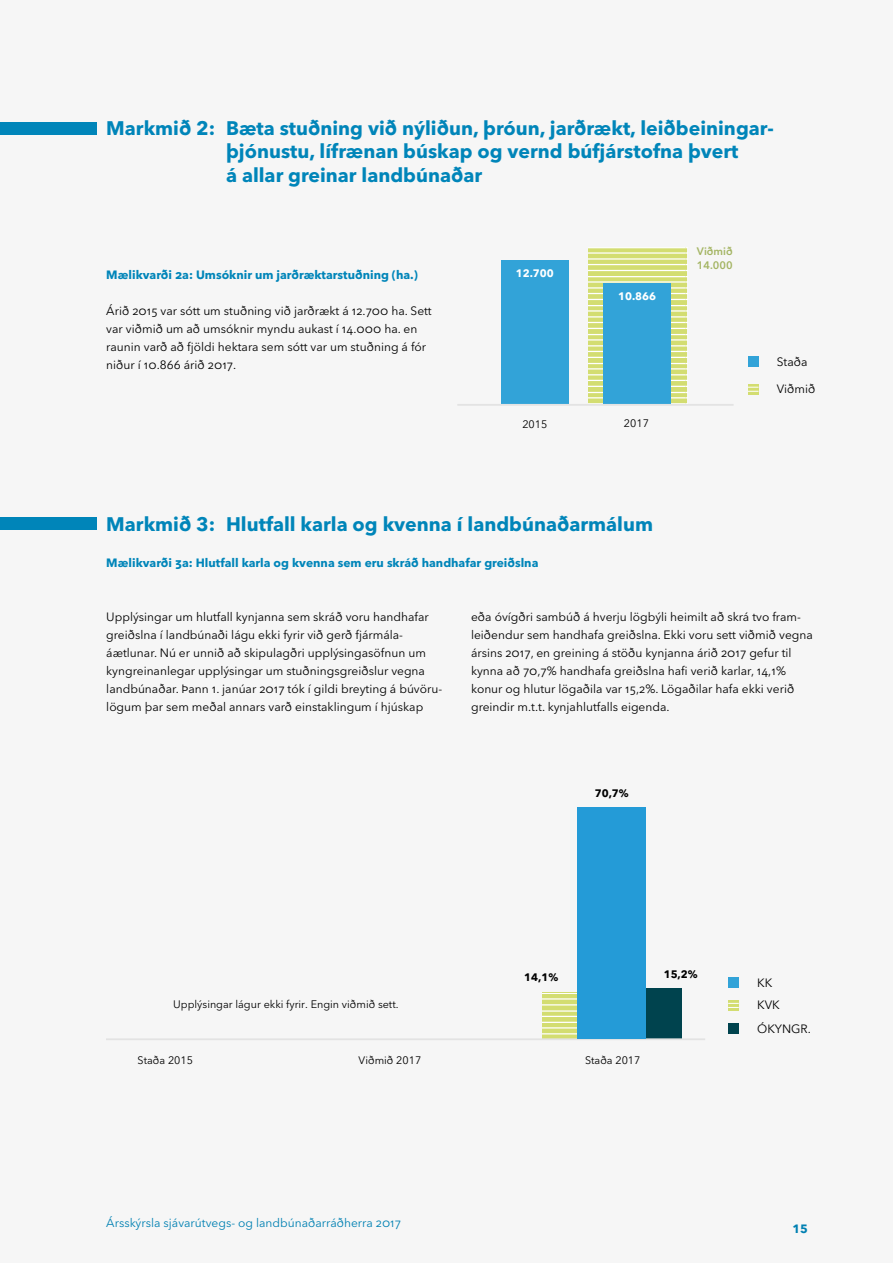
<style>
.page{position:relative;width:893px;height:1263px;background:#f6f6f6}
.page>*{position:absolute;margin:0;border:0;box-sizing:border-box;transform-origin:0 0}
.t1{font:700 19.5px/23.4px "Avenir Next LT Pro";color:#0085b9}
.t2{font:12px/18px "Avenir Next LT Pro";color:#000}
.t3{font:700 12px "Avenir Next LT Pro";color:#0085b9}
.t4{font:12px "Avenir Next LT Pro";color:#0085b9}
.t5{font:10.8px "Avenir Next LT Pro";color:#000}
.t6{font:700 10.8px "Avenir Next LT Pro";color:#000}
.t7{font:600 10.8px/13.6px "Avenir Next LT Pro";color:#a3b462}
.t8{font:700 10.8px "Avenir Next LT Pro";color:#fff}
</style>
<div class="page">
<svg style="left:588px;top:247px;width:99px;height:157px;fill:#d3dd71"></svg>
<div style="left:501px;top:261px;width:68px;height:143px;background:#32a3d8"></div>
<div style="left:603px;top:283px;width:68px;height:121px;background:#32a3d8"></div>
<hr style="left:457px;top:404px;width:277px;height:2px;background:#e3e3e3">
<div style="left:748px;top:356px;width:10px;height:11px;background:#32a3d8"></div>
<svg style="left:748px;top:384px;width:10px;height:10px"></svg>
<svg style="left:748px;top:387px;width:10px;height:5px"></svg>
<div style="left:0;top:518px;width:96px;height:12px;background:#0085b9"></div>
<div style="left:0;top:122px;width:96px;height:13px;background:#0085b9"></div>
<div style="left:613px;top:988px;width:69px;height:50px;background:#00434e"></div>
<svg style="left:543px;top:994px;width:34px;height:44px"></svg>
<hr style="left:106px;top:1038px;width:599px;height:2px;background:#e3e3e3">
<div style="left:577px;top:807px;width:69px;height:231px;background:#249bd7"></div>
<div style="left:728px;top:977px;width:11px;height:10px;background:#32a3d8"></div>
<svg style="left:728px;top:1000px;width:11px;height:11px"></svg>
<svg style="left:728px;top:1003px;width:11px;height:5px"></svg>
<div style="left:728px;top:1023px;width:11px;height:11px;background:#00434e"></div>
<h1 class="t1" style="left:106px;top:116px;width:111px">Markmið 2:</h1>
<h1 class="t1" style="left:226px;top:116px;width:548px">Bæta stuðning við nýliðun, þróun, jarðrækt, leiðbeiningar&shy;þjónustu, lífrænan búskap og vernd búfjárstofna þvert<br>á allar greinar landbúnaðar</h1>
<p class="t3" style="left:106px;top:267px;width:313px">Mælikvarði 2a: Umsóknir um jarðræktarstuðning (ha.)</p>
<p class="t2" style="left:106px;top:302px;width:327px">Árið 2015 var sótt um stuðning við jarðrækt á 12.700 ha. Sett var viðmið um að umsóknir myndu aukast í 14.000 ha. en raunin varð að fjöldi hektara sem sótt var um stuðning á fór niður í 10.866 árið 2017.</p>
<p class="t8" style="left:516px;top:267px;width:40px">12.700</p>
<p class="t8" style="left:618px;top:290px;width:40px">10.866</p>
<p class="t5" style="left:522px;top:418px;width:27px">2015</p>
<p class="t5" style="left:624px;top:417px;width:27px">2017</p>
<h1 class="t1" style="left:106px;top:512px;width:111px">Markmið 3:</h1>
<h1 class="t1" style="left:226px;top:512px;width:428px">Hlutfall karla og kvenna í landbúnaðarmálum</h1>
<p class="t3" style="left:106px;top:555px;width:434px">Mælikvarði 3a: Hlutfall karla og kvenna sem eru skráð handhafar greiðslna</p>
<p class="t7" style="left:697px;top:245px;width:37px">Viðmið<br>14.000</p>
<p class="t2" style="left:777px;top:353px;width:32px">Staða</p>
<p class="t2" style="left:777px;top:380px;width:40px">Viðmið</p>
<p class="t2" style="left:106px;top:608px;width:337px">Upplýsingar um hlutfall kynjanna sem skráð voru handhafar greiðslna í landbúnaði lágu ekki fyrir við gerð fjármála&shy;áætlunar. Nú er unnið að skipulagðri upplýsingasöfnun um kyngreinanlegar upplýsingar um stuðningsgreiðslur vegna landbúnaðar. Þann 1. janúar 2017 tók í gildi breyting á búvöru&shy;lögum þar sem meðal annars varð einstaklingum í hjúskap</p>
<p class="t2" style="left:471px;top:608px;width:343px">eða óvígðri sambúð á hverju lögbýli heimilt að skrá tvo fram&shy;leiðendur sem handhafa greiðslna. Ekki voru sett viðmið vegna ársins 2017, en greining á stöðu kynjanna árið 2017 gefur til kynna að 70,7% handhafa greiðslna hafi verið karlar, 14,1% konur og hlutur lögaðila var 15,2%. Lögaðilar hafa ekki verið greindir m.t.t. kynjahlutfalls eigenda.</p>
<p class="t6" style="left:595px;top:786px;width:36px">70,7%</p>
<p class="t5" style="left:173px;top:998px;width:227px">Upplýsingar lágur ekki fyrir. Engin viðmið sett.</p>
<p class="t6" style="left:524px;top:971px;width:36px">14,1%</p>
<p class="t6" style="left:664px;top:967px;width:36px">15,2%</p>
<p class="t5" style="left:138px;top:1053px;width:57px">Staða 2015</p>
<p class="t5" style="left:359px;top:1053px;width:64px">Viðmið 2017</p>
<p class="t5" style="left:585px;top:1053px;width:57px">Staða 2017</p>
<p class="t2" style="left:757px;top:971px;width:55px;line-height:23px">KK<br>KVK<br>ÓKYNGR.</p>
<p class="t4" style="left:106px;top:1215px;width:296px">Ársskýrsla sjávarútvegs- og landbúnaðarráðherra 2017</p>
<p class="t3" style="left:792px;top:1221px;width:17px">15</p>
</div>
